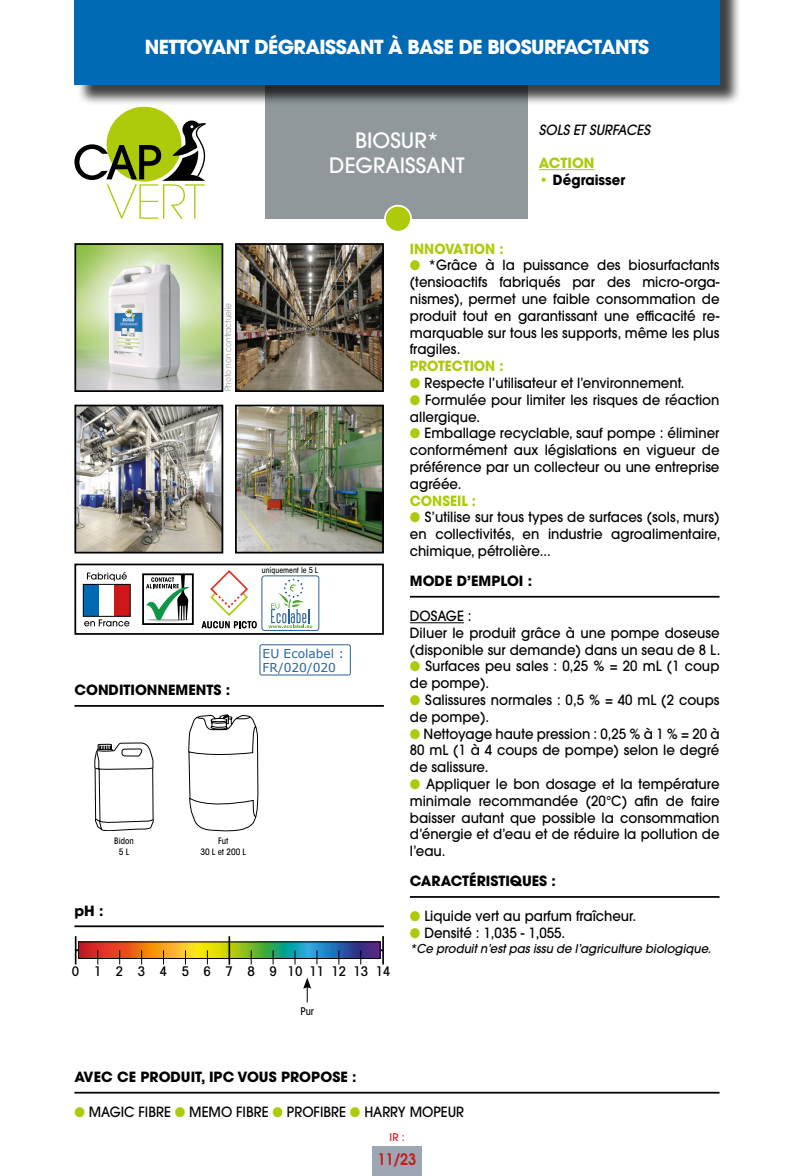
<style>
.page{position:relative;width:794px;height:1176px;background:#fff}
.page>*{position:absolute;margin:0;border:0;box-sizing:border-box;transform-origin:0 0}
.t1{font:500 21px "ITC Avant Garde Std";color:#fff}
.t2{font:700 19.25px "ITC Avant Garde Std";letter-spacing:-.03em;color:#fff}
.t3{font:600 15.75px "ITC Avant Garde Std";color:#cd1719;scale:.9 1}
.t4{font:500 14px/16.8px "ITC Avant Garde Std";color:#000;text-align:justify;scale:.95 1}
.t5{font:700 14px "ITC Avant Garde Std";color:#000}
.t6{font:700 14px "ITC Avant Garde Std";color:#afca0b;scale:.95 1}
.t7{font:italic 500 14px "ITC Avant Garde Std";color:#000;scale:.95 1}
.t8{font:700 14px "ITC Avant Garde Std";color:#000;scale:.95 1}
.t9{font:700 14px "ITC Avant Garde Std";color:#afca0b}
.t10{font:500 condensed 13.3px "Avant Garde";letter-spacing:.265em;color:#000}
.t11{font:italic 500 12.25px "ITC Avant Garde Std";color:#000;scale:.95 1}
.t12{font:12.25px/14px "Verdana";color:#2a639b}
.t13{font:500 condensed 10.5px "ITC Avant Garde Std";color:#000}
.t14{font:500 10.5px "ITC Avant Garde Std";color:#cd1719}
.t15{font:8.75px "ITC Avant Garde Std";color:#91989c;scale:.85 1}
.t16{font:500 condensed 8.75px "ITC Avant Garde Std";color:#000}
.t17{font:500 condensed 7.88px "ITC Avant Garde Std";color:#000}
.s1{color:#afca0b}
</style>
<div class="page">
<div style="left:74px;top:563px;width:310px;height:72px;border:2px solid #000"></div>
<div style="left:266px;top:79px;width:262px;height:140px;background:#91989c"></div>
<div style="left:77px;top:0;width:664px;height:106px;background:#000;opacity:.75"></div>
<div style="left:74px;top:0;width:645px;height:84px;background:#0069b4"></div>
<div style="left:372px;top:1146px;width:50px;height:30px;background:#9ca7b3"></div>
<div style="left:107px;top:107px;width:74px;height:75px;background:#afca0b;border-radius:50%"></div>
<svg style="left:74px;top:121px;width:132px;height:98px"></svg>
<div style="left:385px;top:206px;width:26px;height:26px;background:#afca0b;border-radius:50%"></div>
<div style="left:384px;top:205px;width:28px;height:28px;border:2px solid #fff;border-radius:50%"></div>
<hr style="left:410px;top:622px;width:54px;height:1px;background:#000">
<hr style="left:74px;top:705px;width:310px;height:2px;background:#000">
<hr style="left:410px;top:596px;width:309px;height:1px;background:#000">
<hr style="left:410px;top:896px;width:309px;height:2px;background:#000">
<hr style="left:74px;top:1092px;width:645px;height:1px;background:#000">
<hr style="left:74px;top:925px;width:310px;height:2px;background:#000">
<hr style="left:76px;top:949px;width:307px;height:2px;background:#000">
<svg style="left:75px;top:936px;width:306px;height:29px"></svg>
<hr style="left:228px;top:936px;width:2px;height:28px;background:#000">
<hr style="left:382px;top:936px;width:2px;height:28px;background:#000">
<svg style="left:303px;top:978px;width:8px;height:24px"></svg>
<hr style="left:539px;top:169px;width:55px;height:1px;background:#afca0b">
<svg style="left:95px;top:743px;width:58px;height:88px"></svg>
<div style="left:83px;top:584px;width:16px;height:32px;background:#0069b4"></div>
<div style="left:115px;top:584px;width:15px;height:32px;background:#cd1719"></div>
<div style="left:83px;top:584px;width:48px;height:33px;border:1px solid #000"></div>
<svg style="left:87px;top:572px;width:40px;height:9px"></svg>
<svg style="left:84px;top:619px;width:45px;height:7px"></svg>
<div style="left:142px;top:573px;width:52px;height:52px;border:2px solid #000"></div>
<svg style="left:146px;top:574px;width:44px;height:51px"></svg>
<svg style="left:188px;top:715px;width:70px;height:116px"></svg>
<img style="left:77px;top:246px;width:143px;height:143px">
<div style="left:74px;top:243px;width:149px;height:149px;border:2px solid #000"></div>
<img style="left:77px;top:408px;width:143px;height:142px">
<div style="left:74px;top:405px;width:149px;height:148px;border:2px solid #000"></div>
<img style="left:238px;top:246px;width:143px;height:143px">
<div style="left:235px;top:243px;width:149px;height:149px;border:2px solid #000"></div>
<img style="left:238px;top:408px;width:143px;height:142px">
<div style="left:235px;top:405px;width:149px;height:148px;border:2px solid #000"></div>
<div style="left:260px;top:644px;width:90px;height:31px;border:1px solid #2a639b;border-radius:2px"></div>
<svg style="left:201px;top:570px;width:118px;height:60px"></svg>
<p class="t2" style="left:145px;top:34px;width:506px">NETTOYANT DÉGRAISSANT À BASE DE BIOSURFACTANTS</p>
<p class="t1" style="left:355px;top:127px;width:85px">BIOSUR*</p>
<p class="t1" style="left:329px;top:152px;width:137px">DEGRAISSANT</p>
<p class="t7" style="left:539px;top:121px;width:118px">SOLS ET SURFACES</p>
<p class="t9" style="left:539px;top:154px;width:57px">ACTION</p>
<p class="t8" style="left:539px;top:171px;width:92px"><span class="s1">•</span> Dégraisser</p>
<p class="t15" style="left:223px;top:391px;width:105px;rotate:-90deg">Photo non contractuelle</p>
<p class="t5" style="left:74px;top:681px;width:157px">CONDITIONNEMENTS :</p>
<p class="t17" style="left:262px;top:565px;width:58px">uniquement le 5 L</p>
<p class="t12" style="left:262px;top:646px;width:83px">EU Ecolabel :<br>FR/020/020</p>
<p class="t16" style="left:114px;top:836px;width:21px">Bidon</p>
<p class="t16" style="left:119px;top:846px;width:12px">5 L</p>
<p class="t5" style="left:74px;top:901px;width:31px">pH :</p>
<p class="t16" style="left:218px;top:836px;width:12px">Fut</p>
<p class="t16" style="left:200px;top:846px;width:47px">30 L et 200 L</p>
<p class="t6" style="left:410px;top:239px;width:100px">INNOVATION :</p>
<p class="t4" style="left:410px;top:257px;width:327px"><span class="s1">●</span> *Grâce à la puissance des biosurfactants (tensioactifs fabriqués par des micro-orga&shy;nismes), permet une faible consommation de produit tout en garantissant une efficacité re&shy;marquable sur tous les supports, même les plus fragiles.</p>
<p class="t6" style="left:410px;top:357px;width:100px">PROTECTION :</p>
<p class="t4" style="left:410px;top:374px;width:290px"><span class="s1">●</span> Respecte l’utilisateur et l’environnement.</p>
<p class="t4" style="left:410px;top:391px;width:327px"><span class="s1">●</span> Formulée pour limiter les risques de réaction allergique.</p>
<p class="t4" style="left:410px;top:425px;width:327px"><span class="s1">●</span> Emballage recyclable, sauf pompe : éliminer conformément aux législations en vigueur de préférence par un collecteur ou une entreprise agréée.</p>
<p class="t6" style="left:410px;top:491px;width:71px">CONSEIL :</p>
<p class="t4" style="left:410px;top:509px;width:328px"><span class="s1">●</span> S’utilise sur tous types de surfaces (sols, murs) en collectivités, en industrie agroalimentaire, chimique, pétrolière...</p>
<p class="t5" style="left:410px;top:572px;width:124px">MODE D’EMPLOI :</p>
<p class="t4" style="left:410px;top:607px;width:66px">DOSAGE :</p>
<p class="t4" style="left:410px;top:624px;width:328px">Diluer le produit grâce à une pompe doseuse (disponible sur demande) dans un seau de 8 L.</p>
<p class="t4" style="left:410px;top:658px;width:327px"><span class="s1">●</span> Surfaces peu sales : 0,25 % = 20 mL (1 coup de pompe).</p>
<p class="t4" style="left:410px;top:691px;width:327px"><span class="s1">●</span> Salissures normales : 0,5 % = 40 mL (2 coups de pompe).</p>
<p class="t4" style="left:410px;top:725px;width:327px"><span class="s1">●</span> Nettoyage haute pression : 0,25 % à 1 % = 20 à 80 mL (1 à 4 coups de pompe) selon le degré de salissure.</p>
<p class="t4" style="left:410px;top:775px;width:327px"><span class="s1">●</span> Appliquer le bon dosage et la température minimale recommandée (20°C) afin de faire baisser autant que possible la consommation d’énergie et d’eau et de réduire la pollution de l’eau.</p>
<p class="t5" style="left:410px;top:872px;width:148px">CARACTÉRISTIQUES :</p>
<p class="t4" style="left:410px;top:908px;width:240px"><span class="s1">●</span> Liquide vert au parfum fraîcheur.</p>
<p class="t4" style="left:410px;top:924px;width:165px"><span class="s1">●</span> Densité : 1,035 - 1,055.</p>
<p class="t11" style="left:410px;top:940px;width:318px">*Ce produit n’est pas issu de l’agriculture biologique.</p>
<p class="t10" style="left:72px;top:963px;width:320px">0 1 2 3 4 5 6 7 8 91011121314</p>
<p class="t13" style="left:300px;top:1004px;width:15px">Pur</p>
<p class="t5" style="left:74px;top:1067px;width:283px">AVEC CE PRODUIT, IPC VOUS PROPOSE :</p>
<p class="t4" style="left:74px;top:1103px;width:412px"><span class="s1">●</span> MAGIC FIBRE <span class="s1">●</span> MEMO FIBRE <span class="s1">●</span> PROFIBRE <span class="s1">●</span> HARRY MOPEUR</p>
<p class="t14" style="left:390px;top:1130px;width:16px">IR :</p>
<p class="t3" style="left:378px;top:1149px;width:44px">11/23</p>
</div>
